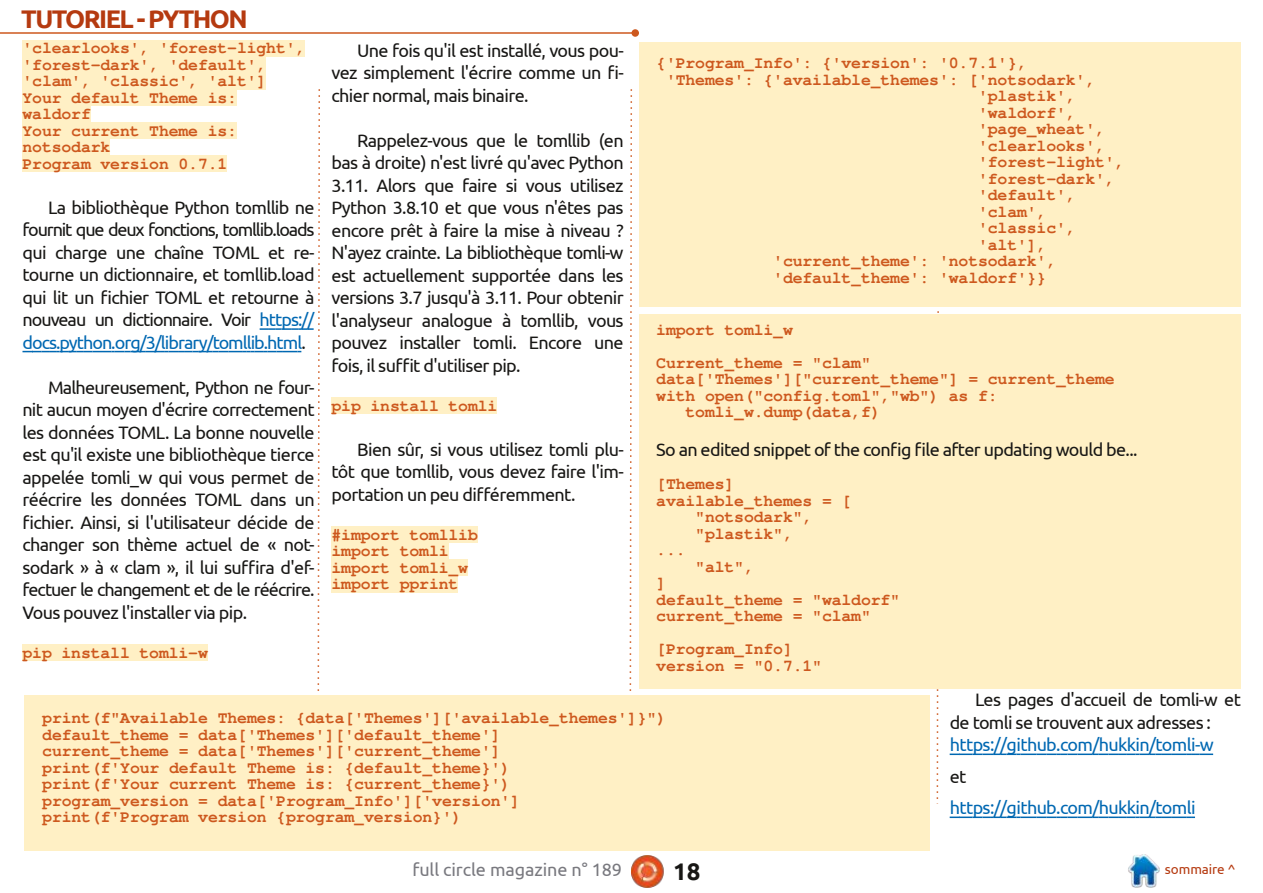
<style>
.page{position:relative;width:1263px;height:893px;background:#fff}
.page>*{position:absolute;margin:0;border:0;box-sizing:border-box;transform-origin:0 0}
.t1{font:700 25.5px "Ubuntu";letter-spacing:-.06em;color:#b53a10}
.t2{font:700 24px "Ubuntu";color:#181715}
.t3{font:18px/22.5px "Ubuntu";letter-spacing:-.035em;color:#181715;text-align:justify}
.t4{font:18px "Ubuntu";letter-spacing:-.035em;color:#0068b2}
.t5{font:18px "Ubuntu";letter-spacing:-.005em;color:#79797f}
.t6{font:700 16.5px/16.5px "Free Mono";letter-spacing:-.01em;color:#cd581e}
.t7{font:13.5px "Ubuntu";letter-spacing:-.005em;color:#b53a10}
.s1{color:#0068b2}
</style>
<div class="page">
<img style="left:631px;top:855px;width:33px;height:33px">
<img style="left:1128px;top:855px;width:32px;height:32px">
<hr style="left:0;top:32px;width:635px;height:2px;background:#cd581e">
<div style="left:631px;top:29px;width:8px;height:8px;background:#cd581e;border-radius:50%"></div>
<svg style="left:629px;top:89px;width:4px;height:602px"></svg>
<svg style="left:936px;top:311px;width:4px;height:493px"></svg>
<div style="left:22px;top:40px;width:283px;height:16px;background:#fff0c5"></div>
<div style="left:22px;top:56px;width:244px;height:17px;background:#fff0c5"></div>
<div style="left:22px;top:73px;width:244px;height:16px;background:#fff0c5"></div>
<div style="left:332px;top:398px;width:165px;height:16px;background:#fff0c5"></div>
<div style="left:332px;top:527px;width:146px;height:16px;background:#fff0c5"></div>
<div style="left:332px;top:543px;width:117px;height:17px;background:#fff0c5"></div>
<div style="left:332px;top:560px;width:136px;height:16px;background:#fff0c5"></div>
<div style="left:332px;top:576px;width:126px;height:17px;background:#fff0c5"></div>
<svg style="left:22px;top:89px;width:298px;height:716px"></svg>
<svg style="left:950px;top:753px;width:263px;height:2px"></svg>
<svg style="left:950px;top:816px;width:245px;height:2px"></svg>
<div style="left:639px;top:43px;width:601px;height:264px;background:#fff0c5"></div>
<div style="left:25px;top:695px;width:905px;height:155px;background:#fff0c5"></div>
<div style="left:639px;top:315px;width:601px;height:374px;background:#fff0c5"></div>
<h1 class="t1" style="left:21px;top:4px;width:228px">TUTORIEL - PYTHON</h1>
<p class="t6" style="left:22px;top:40px;width:284px">'clearlooks', 'forest-light', 'forest-dark', 'default', 'clam', 'classic', 'alt']<br>Your default Theme is: waldorf<br>Your current Theme is: notsodark<br>Program version 0.7.1</p>
<p class="t3" style="left:22px;top:196px;width:294px;text-indent:26px">La bibliothèque Python tomllib ne fournit que deux fonctions, tomllib.loads qui charge une chaîne TOML et re&shy;tourne un dictionnaire, et tomllib.load qui lit un fichier TOML et retourne à nouveau un dictionnaire. Voir <span class="s1">https:// docs.python.org/3/library/tomllib.html</span>.</p>
<p class="t3" style="left:22px;top:376px;width:294px;text-indent:26px">Malheureusement, Python ne four&shy;nit aucun moyen d'écrire correctement les données TOML. La bonne nouvelle est qu'il existe une bibliothèque tierce appelée tomli_w qui vous permet de réécrire les données TOML dans un fichier. Ainsi, si l'utilisateur décide de changer son thème actuel de « not&shy;sodark » à « clam », il lui suffira d'ef&shy;fectuer le changement et de le réécrire.<br>Vous pouvez l'installer via pip.</p>
<p class="t6" style="left:22px;top:644px;width:187px">pip install tomli-w</p>
<p class="t3" style="left:332px;top:39px;width:294px;text-indent:26px">Une fois qu'il est installé, vous pou&shy;vez simplement l'écrire comme un fi&shy;chier normal, mais binaire.</p>
<p class="t3" style="left:332px;top:129px;width:294px;text-indent:26px">Rappelez-vous que le tomllib (en bas à droite) n'est livré qu'avec Python 3.11. Alors que faire si vous utilisez Python 3.8.10 et que vous n'êtes pas encore prêt à faire la mise à niveau ?<br>N'ayez crainte. La bibliothèque tomli-w est actuellement supportée dans les versions 3.7 jusqu'à 3.11. Pour obtenir l'analyseur analogue à tomllib, vous pouvez installer tomli. Encore une fois, il suffit d'utiliser pip.</p>
<p class="t6" style="left:332px;top:398px;width:167px">pip install tomli</p>
<p class="t3" style="left:332px;top:438px;width:294px;text-indent:26px">Bien sûr, si vous utilisez tomli plu&shy;tôt que tomllib, vous devez faire l'im&shy;portation un peu différemment.</p>
<p class="t6" style="left:332px;top:527px;width:148px">#import tomllib import tomli import tomli_w import pprint</p>
<p class="t6" style="left:656px;top:55px;width:372px">{'Program_Info': {'version': '0.7.1'},</p>
<p class="t6" style="left:666px;top:71px;width:431px">'Themes': {'available_themes': ['notsodark',</p>
<p class="t6" style="left:978px;top:88px;width:99px">'plastik',</p>
<p class="t6" style="left:978px;top:104px;width:99px">'waldorf',</p>
<p class="t6" style="left:978px;top:121px;width:128px">'page_wheat',</p>
<p class="t6" style="left:978px;top:137px;width:128px">'clearlooks',</p>
<p class="t6" style="left:978px;top:154px;width:148px">'forest-light',</p>
<p class="t6" style="left:978px;top:170px;width:138px">'forest-dark',</p>
<p class="t6" style="left:978px;top:187px;width:99px">'default',</p>
<p class="t6" style="left:978px;top:203px;width:70px">'clam',</p>
<p class="t6" style="left:978px;top:220px;width:99px">'classic',</p>
<p class="t6" style="left:978px;top:236px;width:70px">'alt'],</p>
<p class="t6" style="left:773px;top:253px;width:284px">'current_theme': 'notsodark',</p>
<p class="t6" style="left:773px;top:269px;width:275px">'default_theme': 'waldorf'}}</p>
<p class="t6" style="left:656px;top:313px;width:216px;line-height:33px">import tomli_w<br>Current_theme = "clam"</p>
<p class="t6" style="left:656px;top:371px;width:460px">data['Themes']["current_theme"] = current_theme</p>
<p class="t6" style="left:656px;top:388px;width:343px">with open("config.toml","wb") as f:</p>
<p class="t6" style="left:685px;top:404px;width:197px">tomli_w.dump(data,f)</p>
<p class="t3" style="left:656px;top:438px;width:483px">So an edited snippet of the config file after updating would be...</p>
<p class="t6" style="left:656px;top:476px;width:80px">[Themes]</p>
<p class="t6" style="left:656px;top:493px;width:197px">available_themes = [</p>
<p class="t6" style="left:695px;top:509px;width:119px">"notsodark",</p>
<p class="t6" style="left:695px;top:526px;width:99px">"plastik",</p>
<p class="t6" style="left:656px;top:542px;width:31px">...</p>
<p class="t6" style="left:695px;top:559px;width:60px">"alt",</p>
<p class="t6" style="left:656px;top:575px;width:11px">]</p>
<p class="t6" style="left:656px;top:592px;width:245px">default_theme = "waldorf"</p>
<p class="t6" style="left:656px;top:608px;width:216px">current_theme = "clam"</p>
<p class="t6" style="left:656px;top:641px;width:167px">[Program_Info] version = "0.7.1"</p>
<p class="t6" style="left:42px;top:710px;width:626px">print(f"Available Themes: {data['Themes']['available_themes']}") default_theme = data['Themes']['default_theme']<br>current_theme = data['Themes']['current_theme']<br>print(f'Your default Theme is: {default_theme}')<br>print(f'Your current Theme is: {current_theme}')<br>program_version = data['Program_Info']['version'] print(f'Program version {program_version}')</p>
<p class="t3" style="left:950px;top:688px;width:293px;text-indent:26px">Les pages d'accueil de tomli-w et de tomli se trouvent aux adresses :</p>
<p class="t4" style="left:950px;top:735px;width:266px">https://github.com/hukkin/tomli-w</p>
<p class="t3" style="left:950px;top:765px;width:18px">et</p>
<p class="t4" style="left:950px;top:798px;width:247px">https://github.com/hukkin/tomli</p>
<p class="t5" style="left:412px;top:859px;width:211px">full circle magazine n° 189</p>
<h2 class="t2" style="left:673px;top:857px;width:29px">18</h2>
<p class="t7" style="left:1165px;top:861px;width:72px">sommaire ^</p>
</div>
